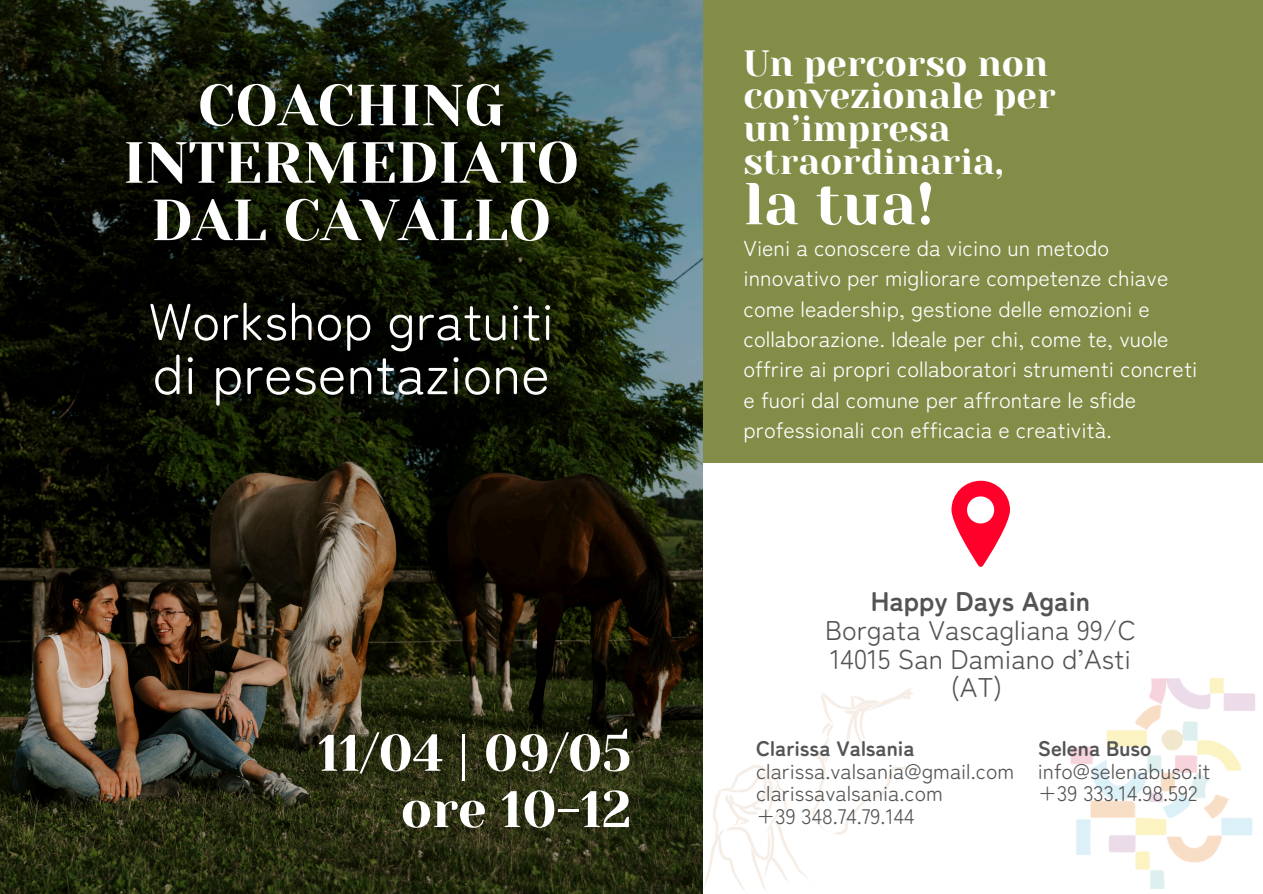
<style>
.page{position:relative;width:1263px;height:894px;background:#fff}
.page>*{position:absolute;margin:0;border:0;box-sizing:border-box;transform-origin:0 0}
.t1{font:58.95px "Yeseva One";color:#fff}
.t2{font:57.75px/57.3px "Yeseva One";color:#fff;text-align:center}
.t3{font:54.75px "Zen Maru Gothic";color:#fff}
.t4{font:51.75px "Zen Maru Gothic";color:#fff}
.t5{font:51.3px/56.2px "Yeseva One";color:#fff;text-align:right}
.t6{font:36.45px/32.7px "Yeseva One";color:#fff}
.t7{font:27px/28.7px "Zen Maru Gothic";color:#545454;text-align:center}
.t8{font:21.75px/30.3px "Zen Maru Gothic";color:#fff}
.t9{font:21px "Zen Maru Gothic";color:#545454}
.t10{font:700 21px "Zen Maru Gothic";color:#545454}
.s1{font-weight:700}
</style>
<div class="page">
<div style="left:698px;top:0;width:565px;height:462px;background:#838d48"></div>
<img style="left:0;top:0;width:702px;height:893px">
<svg style="left:951px;top:480px;width:59px;height:87px"></svg>
<img style="left:1070px;top:678px;width:186px;height:210px">
<img style="left:702px;top:688px;width:215px;height:205px">
<p class="t2" style="left:123px;top:77px;width:458px">COACHING<br>INTERMEDIATO<br>DAL CAVALLO</p>
<p class="t4" style="left:149px;top:280px;width:407px">Workshop gratuiti</p>
<p class="t3" style="left:153px;top:330px;width:399px">di presentazione</p>
<p class="t5" style="left:318px;top:725px;width:315px">11/04 | 09/05 ore 10-12</p>
<p class="t6" style="left:744px;top:47px;width:313px">Un percorso non convezionale per un’impresa straordinaria,</p>
<h1 class="t1" style="left:744px;top:170px;width:192px">la tua!</h1>
<h2 class="t8" style="left:744px;top:231px;width:455px">Vieni a conoscere da vicino un metodo innovativo per migliorare competenze chiave come leadership, gestione delle emozioni e collaborazione. Ideale per chi, come te, vuole offrire ai propri collaboratori strumenti concreti e fuori dal comune per affrontare le sfide professionali con efficacia e creatività.</h2>
<p class="t7" style="left:825px;top:585px;width:312px"><span class="s1">Happy Days Again<br></span>Borgata Vascagliana 99/C<br>14015 San Damiano d’Asti (AT)</p>
<p class="t10" style="left:756px;top:731px;width:160px">Clarissa Valsania</p>
<p class="t9" style="left:756px;top:754px;width:259px">clarissa.valsania@gmail.com</p>
<h3 class="t9" style="left:756px;top:776px;width:188px">clarissavalsania.com</h3>
<p class="t9" style="left:756px;top:799px;width:160px">+39 348.74.79.144</p>
<h2 class="t10" style="left:1038px;top:731px;width:115px">Selena Buso</h2>
<p class="t9" style="left:1038px;top:754px;width:174px">info@selenabuso.it</p>
<p class="t9" style="left:1038px;top:776px;width:161px">+39 333.14.98.592</p>
</div>
